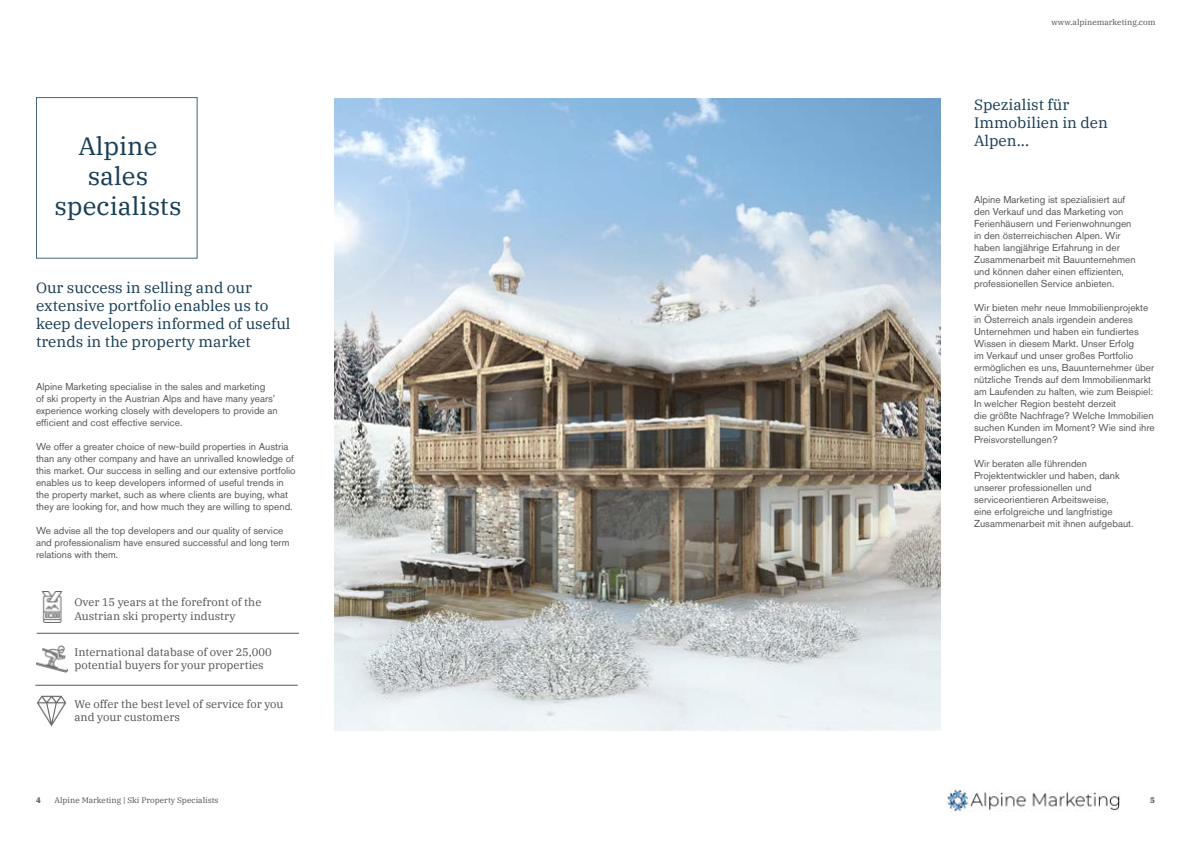
<style>
.page{position:relative;width:1191px;height:842px;background:#fff}
.page>*{position:absolute;margin:0;border:0;box-sizing:border-box;transform-origin:0 0}
.t1{font:25px/30px "IBM Plex Serif";color:#193f58;text-align:center}
.t2{font:15px/18px "IBM Plex Serif";color:#193f58}
.t3{font:11px/13.2px "IBM Plex Serif";color:#575756}
.t4{font:10px/12px "Akzidenz Grotesk BQ";color:#575756}
.t5{font:8px "IBM Plex Serif";color:#575756}
.t6{font:700 8px "IBM Plex Serif";color:#575756}
.s1{color:#193f58}
</style>
<div class="page">
<img style="left:947px;top:789px;width:173px;height:22px">
<img style="left:334px;top:98px;width:606px;height:632px">
<img style="left:42px;top:592px;width:20px;height:31px">
<img style="left:37px;top:645px;width:30px;height:28px">
<img style="left:37px;top:696px;width:29px;height:30px">
<hr style="left:37px;top:633px;width:262px;height:1px;background:#575756">
<hr style="left:35px;top:685px;width:263px;height:1px;background:#575756">
<h1 class="t1" style="left:54px;top:129px;width:129px">Alpine sales specialists</h1>
<h2 class="t2" style="left:36px;top:277px;width:256px">Our success in selling and our extensive portfolio enables us to keep developers informed of useful trends in the property market</h2>
<p class="t4" style="left:36px;top:380px;width:243px">Alpine Marketing specialise in the sales and marketing<br>of ski property in the Austrian Alps and have many years’ experience working closely with developers to provide an efficient and cost effective service.</p>
<p class="t4" style="left:36px;top:440px;width:261px">We offer a greater choice of new-build properties in Austria than any other company and have an unrivalled knowledge of this market. Our success in selling and our extensive portfolio enables us to keep developers informed of useful trends in the property market, such as where clients are buying, what they are looking for, and how much they are willing to spend.</p>
<p class="t4" style="left:36px;top:524px;width:255px">We advise all the top developers and our quality of service and professionalism have ensured successful and long term relations with them.</p>
<p class="t3" style="left:74px;top:595px;width:188px">Over 15 years at the forefront of the<br>Austrian ski property industry</p>
<p class="t3" style="left:74px;top:644px;width:199px">International database of over 25,000 potential buyers for your properties</p>
<p class="t3" style="left:74px;top:696px;width:211px">We offer the best level of service for you and your customers</p>
<p class="t6" style="left:36px;top:793px;width:6px">4</p>
<p class="t5" style="left:55px;top:794px;width:165px">Alpine Marketing <span class="s1">|</span> Ski Property Specialists</p>
<p class="t5" style="left:1051px;top:16px;width:105px">www.alpinemarketing.com</p>
<h2 class="t2" style="left:974px;top:94px;width:135px">Spezialist für<br>Immobilien in den<br>Alpen...</h2>
<p class="t4" style="left:974px;top:193px;width:163px">Alpine Marketing ist spezialisiert auf den Verkauf und das Marketing von Ferienhäusern und Ferienwohnungen in den österreichischen Alpen. Wir haben langjährige Erfahrung in der Zusammenarbeit mit Bauunternehmen und können daher einen effizienten, professionellen Service anbieten.</p>
<p class="t4" style="left:974px;top:301px;width:182px">Wir bieten mehr neue Immobilienprojekte in Österreich anals irgendein anderes Unternehmen und haben ein fundiertes Wissen in diesem Markt. Unser Erfolg<br>im Verkauf und unser großes Portfolio ermöglichen es uns, Bauunternehmer über nützliche Trends auf dem Immobilienmarkt am Laufenden zu halten, wie zum Beispiel:<br>In welcher Region besteht derzeit<br>die größte Nachfrage? Welche Immobilien suchen Kunden im Moment? Wie sind ihre Preisvorstellungen?</p>
<p class="t4" style="left:974px;top:457px;width:161px">Wir beraten alle führenden Projektentwickler und haben, dank unserer professionellen und serviceorientieren Arbeitsweise,<br>eine erfolgreiche und langfristige Zusammenarbeit mit ihnen aufgebaut.</p>
<p class="t6" style="left:1150px;top:793px;width:6px">5</p>
</div>
